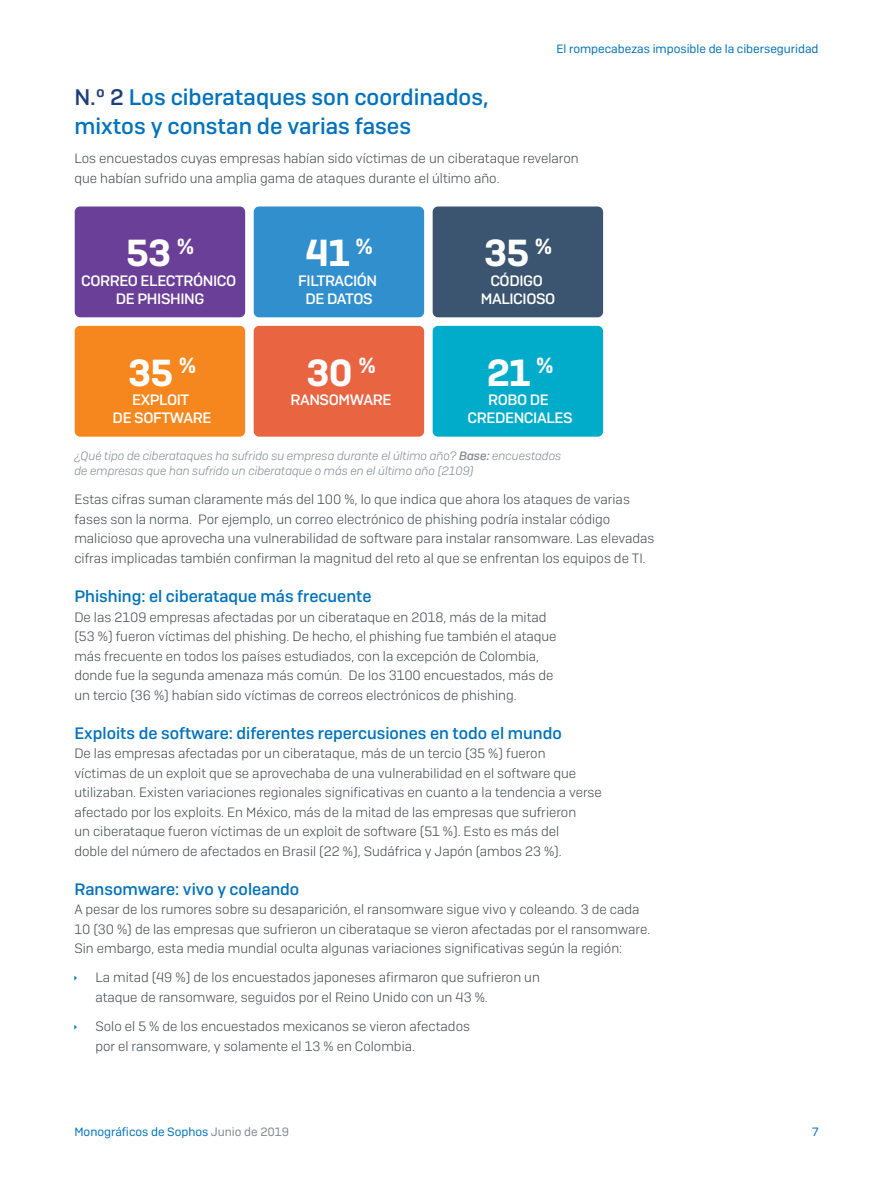
<style>
.page{position:relative;width:893px;height:1191px;background:#fff}
.page>*{position:absolute;margin:0;border:0;box-sizing:border-box;transform-origin:0 0}
.t1{font:600 37.65px "Sophos Sans";letter-spacing:-.025em;color:#fff}
.t2{font:500 22.5px/29.2px "Sophos Sans";color:#0072bc}
.t3{font:500 16.5px "Sophos Sans";color:#0072bc}
.t4{font:500 15px/18px "Sophos Sans";letter-spacing:-.025em;color:#fff;text-align:center}
.t5{font:300 13.5px/19.5px "Sophos Sans";color:#454a4f}
.t6{font:italic 300 12px/15px "Sophos Sans";color:#81898e}
.t7{font:12px "Sophos Sans";color:#0072bc}
.s1{color:#1e4078}
.s2{font-weight:500}
.s3{color:#81898e}
</style>
<div class="page">
<div style="left:75px;top:206px;width:170px;height:111px;background:#6a3f98;border-radius:5px"></div>
<div style="left:254px;top:206px;width:170px;height:111px;background:#328fce;border-radius:5px"></div>
<div style="left:433px;top:206px;width:170px;height:111px;background:#3b5570;border-radius:5px"></div>
<div style="left:75px;top:326px;width:170px;height:110px;background:#f6871f;border-radius:5px"></div>
<div style="left:254px;top:326px;width:170px;height:110px;background:#e96542;border-radius:5px"></div>
<div style="left:433px;top:326px;width:170px;height:110px;background:#00acc9;border-radius:5px"></div>
<p class="t7" style="left:556px;top:42px;width:264px">El rompecabezas imposible de la ciberseguridad</p>
<h2 class="t2" style="left:74px;top:82px;width:416px"><span class="s1">N.º 2</span> Los ciberataques son coordinados, mixtos y constan de varias fases</h2>
<p class="t5" style="left:74px;top:148px;width:506px">Los encuestados cuyas empresas habían sido víctimas de un ciberataque revelaron que habían sufrido una amplia gama de ataques durante el último año.</p>
<h1 class="t1" style="left:126px;top:230px;width:69px">53 <sup>%</sup></h1>
<p class="t4" style="left:81px;top:272px;width:157px">CORREO ELECTRÓNICO<br>DE PHISHING</p>
<h1 class="t1" style="left:306px;top:230px;width:69px">41 <sup>%</sup></h1>
<p class="t4" style="left:298px;top:272px;width:81px">FILTRACIÓN<br>DE DATOS</p>
<h1 class="t1" style="left:484px;top:230px;width:69px">35 <sup>%</sup></h1>
<p class="t4" style="left:481px;top:272px;width:76px">CÓDIGO<br>MALICIOSO</p>
<h1 class="t1" style="left:487px;top:349px;width:68px">21 <sup>%</sup></h1>
<p class="t4" style="left:467px;top:391px;width:107px">ROBO DE<br>CREDENCIALES</p>
<p class="t6" style="left:74px;top:448px;width:488px">¿Qué tipo de ciberataques ha sufrido su empresa durante el último año? <span class="s2">Base:</span> encuestados de empresas que han sufrido un ciberataque o más en el último año (2109)</p>
<p class="t5" style="left:74px;top:490px;width:582px">Estas cifras suman claramente más del 100 %, lo que indica que ahora los ataques de varias fases son la norma. Por ejemplo, un correo electrónico de phishing podría instalar código malicioso que aprovecha una vulnerabilidad de software para instalar ransomware. Las elevadas cifras implicadas también confirman la magnitud del reto al que se enfrentan los equipos de TI.</p>
<p class="t3" style="left:74px;top:586px;width:299px">Phishing: el ciberataque más frecuente</p>
<p class="t5" style="left:74px;top:607px;width:484px">De las 2109 empresas afectadas por un ciberataque en 2018, más de la mitad (53 %) fueron víctimas del phishing. De hecho, el phishing fue también el ataque más frecuente en todos los países estudiados, con la excepción de Colombia, donde fue la segunda amenaza más común. De los 3100 encuestados, más de un tercio (36 %) habían sido víctimas de correos electrónicos de phishing.</p>
<p class="t3" style="left:74px;top:723px;width:489px">Exploits de software: diferentes repercusiones en todo el mundo</p>
<p class="t5" style="left:74px;top:743px;width:529px">De las empresas afectadas por un ciberataque, más de un tercio (35 %) fueron<br>víctimas de un exploit que se aprovechaba de una vulnerabilidad en el software que utilizaban. Existen variaciones regionales significativas en cuanto a la tendencia a verse afectado por los exploits. En México, más de la mitad de las empresas que sufrieron<br>un ciberataque fueron víctimas de un exploit de software (51 %). Esto es más del<br>doble del número de afectados en Brasil (22 %), Sudáfrica y Japón (ambos 23 %).</p>
<p class="t3" style="left:74px;top:879px;width:226px">Ransomware: vivo y coleando</p>
<p class="t5" style="left:74px;top:899px;width:577px">A pesar de los rumores sobre su desaparición, el ransomware sigue vivo y coleando. 3 de cada<br>10 (30 %) de las empresas que sufrieron un ciberataque se vieron afectadas por el ransomware.<br>Sin embargo, esta media mundial oculta algunas variaciones significativas según la región:</p>
<p class="t5" style="left:95px;top:967px;width:446px">La mitad (49 %) de los encuestados japoneses afirmaron que sufrieron un ataque de ransomware, seguidos por el Reino Unido con un 43 %.</p>
<p class="t5" style="left:95px;top:1016px;width:376px">Solo el 5 % de los encuestados mexicanos se vieron afectados por el ransomware, y solamente el 13 % en Colombia.</p>
<h1 class="t1" style="left:128px;top:349px;width:69px">35 <sup>%</sup></h1>
<p class="t4" style="left:113px;top:391px;width:100px">EXPLOIT<br>DE SOFTWARE</p>
<h1 class="t1" style="left:307px;top:349px;width:70px">30 <sup>%</sup></h1>
<p class="t4" style="left:291px;top:391px;width:102px">RANSOMWARE</p>
<p class="t7" style="left:74px;top:1124px;width:216px">Monográficos de Sophos <span class="s3">Junio de 2019</span></p>
<p class="t7" style="left:812px;top:1124px;width:8px">7</p>
</div>
